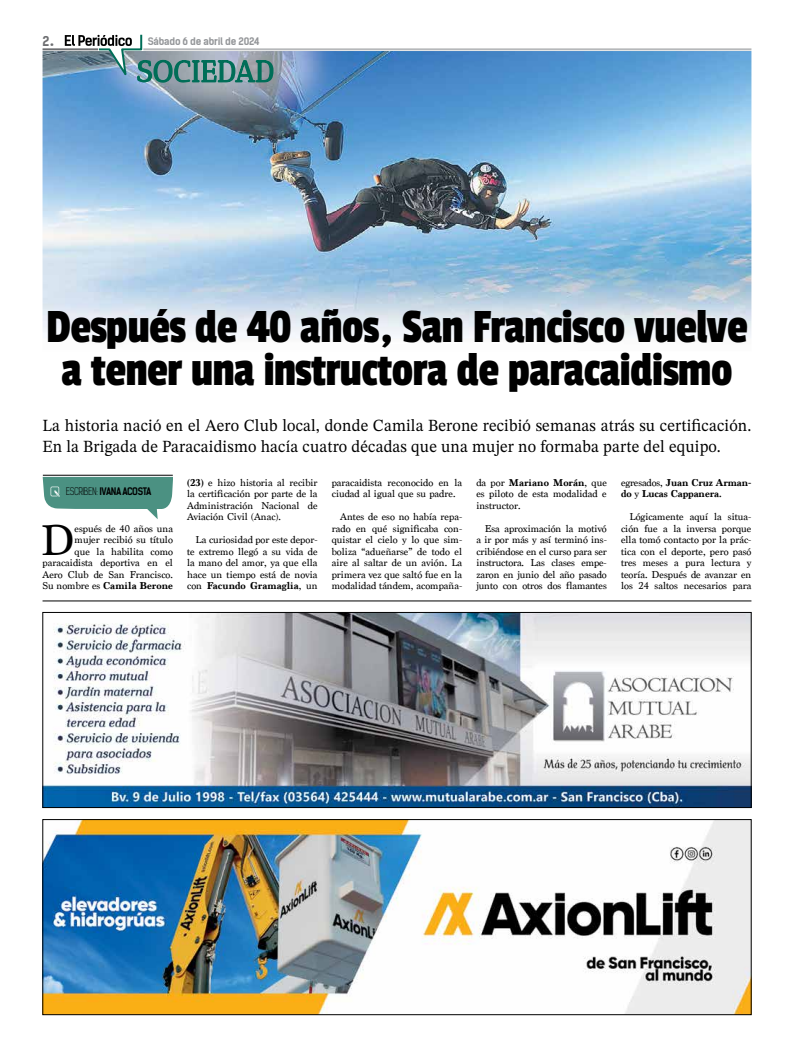
<style>
.page{position:relative;width:794px;height:1049px;background:#fff}
.page>*{position:absolute;margin:0;border:0;box-sizing:border-box;transform-origin:0 0}
.t1{font:49.9px/43px "Passion One";letter-spacing:-.01em;color:#000;text-align:center;scale:.94 1}
.t2{font:45.2px "Marion";color:#000}
.t3{font:17px/21.6px "STIX Two Text";letter-spacing:.01em;color:#000;scale:.96 1}
.t4{font:700 13px "Kelson Sans";color:#6d6e71}
.t5{font:10.5px/11.5px "Marion";color:#000;text-align:justify}
.t6{font:700 10.5px/11.5px "Marion";letter-spacing:-.01em;color:#000}
.t7{font:700 10px "Kelson Sans RU";letter-spacing:-.025em;color:#939598}
.t8{font:700 10px "Kelson Sans";letter-spacing:-.04em;color:#000;scale:.91 1}
.s1{font-weight:700}
.s2{font-weight:400}
.s3{font-family:"Kelson Sans RU";font-weight:300}
.s4{font-weight:300}
</style>
<div class="page">
<hr style="left:143px;top:48px;width:608px;height:2px;background:#b6b8ba">
<img style="left:43px;top:51px;width:708px;height:288px">
<hr style="left:43px;top:48px;width:55px;height:2px;background:#6d6e71">
<hr style="left:43px;top:601px;width:708px;height:1px;background:#000">
<img style="left:45px;top:821px;width:704px;height:192px">
<div style="left:43px;top:819px;width:708px;height:196px;border:1px solid #000"></div>
<img style="left:45px;top:614px;width:704px;height:192px">
<div style="left:43px;top:612px;width:708px;height:196px;border:1px solid #000"></div>
<svg style="left:43px;top:477px;width:130px;height:42px"></svg>
<hr style="left:43px;top:475px;width:130px;height:1px;background:#000">
<svg style="left:65px;top:34px;width:210px;height:50px"></svg>
<p class="t4" style="left:43px;top:34px;width:14px">2•</p>
<p class="t7" style="left:148px;top:35px;width:113px">Sábado 6 de abril de 2024</p>
<h1 class="t1" style="left:46px;top:304px;width:748px">Después de 40 años, San Francisco vuelve a tener una instructora de paracaidismo</h1>
<h3 class="t3" style="left:43px;top:414px;width:740px">La historia nació en el Aero Club local, donde Camila Berone recibió semanas atrás su certificación.<br>En la Brigada de Paracaidismo hacía cuatro décadas que una mujer no formaba parte del equipo.</h3>
<p class="t5" style="left:187px;top:477px;width:132px"><span class="s1">(23)</span> e hizo historia al recibir la certificación por parte de la Administración Nacional de Aviación Civil (Anac).</p>
<p class="t5" style="left:187px;top:534px;width:132px;text-indent:9px">La curiosidad por este depor&shy;te extremo llegó a su vida de la mano del amor, ya que ella hace un tiempo está de novia con <span class="s1">Facundo Gramaglia</span>, un</p>
<p class="t5" style="left:476px;top:477px;width:132px">da por <span class="s1">Mariano Morán</span>, que es piloto de esta modalidad e instructor.</p>
<p class="t5" style="left:476px;top:523px;width:132px;text-indent:9px">Esa aproximación la motivó a ir por más y así terminó ins&shy;cribiéndose en el curso para ser instructora. Las clases empe&shy;zaron en junio del año pasado junto con otros dos flamantes</p>
<p class="t5" style="left:332px;top:477px;width:132px">paracaidista reconocido en la ciudad al igual que su padre.</p>
<p class="t5" style="left:332px;top:511px;width:132px;text-indent:9px">Antes de eso no había repa&shy;rado en qué significaba con&shy;quistar el cielo y lo que sim&shy;boliza “adueñarse” de todo el aire al saltar de un avión. La primera vez que saltó fue en la modalidad tándem, acompaña-</p>
<p class="t6" style="left:621px;top:477px;width:132px"><span class="s2">egresados,</span> Juan Cruz Arman&shy;do <span class="s2">y</span> Lucas Cappanera.</p>
<p class="t5" style="left:621px;top:511px;width:132px;text-indent:9px">Lógicamente aquí la situa&shy;ción fue a la inversa porque ella tomó contacto por la prác&shy;tica con el deporte, pero pasó tres meses a pura lectura y teoría. Después de avanzar en los 24 saltos necesarios para</p>
<p class="t8" style="left:66px;top:485px;width:96px"><span class="s3">ESCRIBEN</span><span class="s4">:</span> IVANA ACOSTA</p>
<p class="t5" style="left:43px;top:523px;width:132px;text-align:right">espués de 40 años una<br>mujer recibió su título<br>que la habilita como paracaidista deportiva en el<br>Aero Club de San Francisco.<br>Su nombre es <span class="s1">Camila Berone</span></p>
<h2 class="t2" style="left:40px;top:513px;width:36px">D</h2>
</div>
